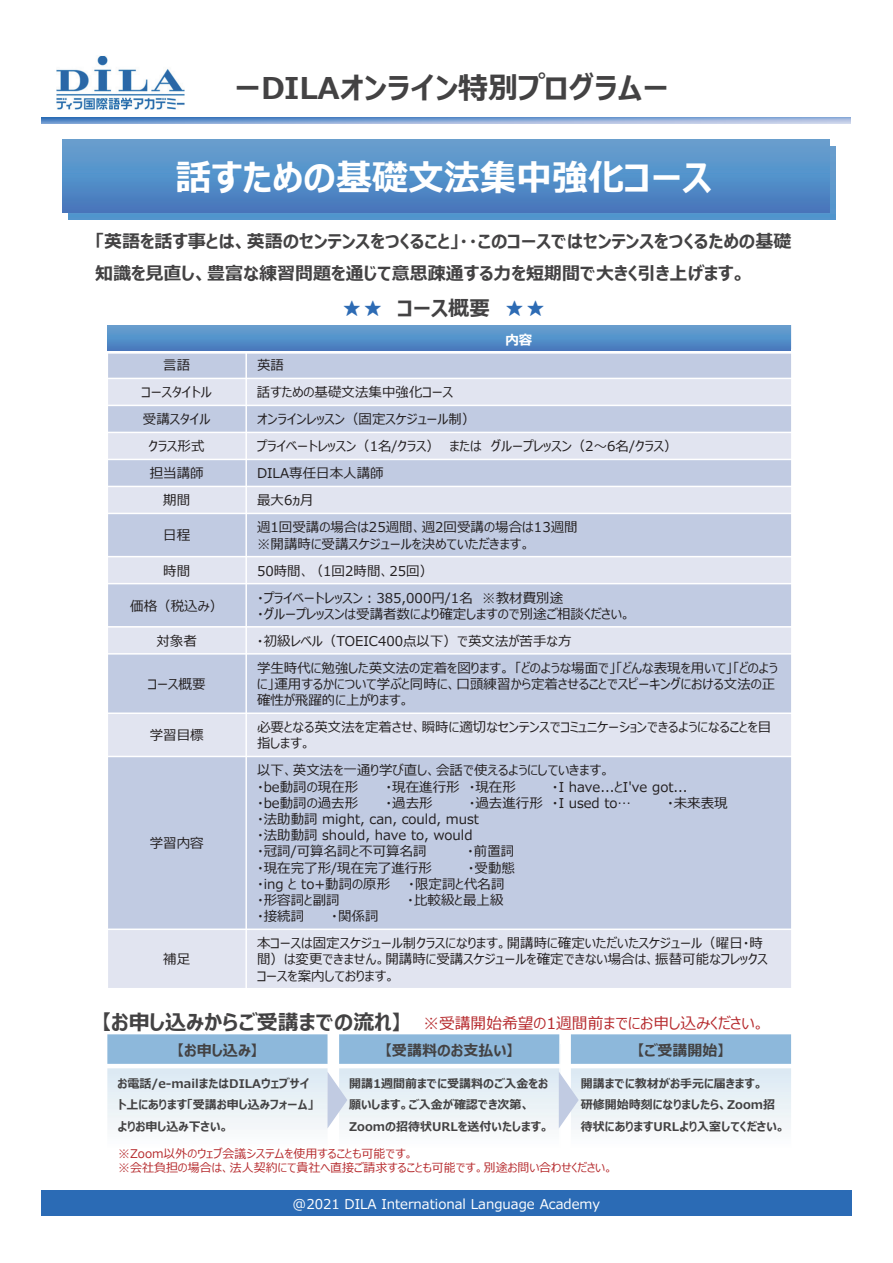
<style>
.page{position:relative;width:893px;height:1263px;background:#fff}
.page>*{position:absolute;margin:0;border:0;box-sizing:border-box;transform-origin:0 0}
.t1{font:700 36px "Meiryo UI";color:#fff}
.t2{font:700 30px "Meiryo UI";color:#434243}
.t3{font:700 21px "Meiryo UI";color:#434243}
.t4{font:700 18px/32.4px "Meiryo UI";color:#434243}
.t5{font:15.75px "Meiryo UI";color:#b62b2e}
.t6{font:700 15px "Meiryo UI";color:#434243}
.t7{font:13.5px/16.2px "Meiryo UI";color:#231f20}
.t8{font:13.5px "Meiryo UI";color:#fff}
.t9{font:700 13.5px "Meiryo UI";color:#fff}
.t10{font:700 12px/21.6px "Meiryo UI";color:#434243}
.t11{font:12px/14.4px "Meiryo UI";color:#b62b2e}
.s1{color:#2d6bb4}
</style>
<div class="page">
<div style="left:41px;top:1190px;width:810px;height:26px;background:#2b6bb5"></div>
<img style="left:41px;top:118px;width:809px;height:5px">
<img style="left:57px;top:56px;width:127px;height:54px">
<div style="left:107px;top:1033px;width:221px;height:33px;background:#8db8db"></div>
<hr style="left:106px;top:1064px;width:223px;height:4px;background:#fff">
<hr style="left:106px;top:1033px;width:223px;height:1px;background:#fff">
<div style="left:338px;top:1033px;width:222px;height:33px;background:#8db8db"></div>
<hr style="left:338px;top:1064px;width:223px;height:4px;background:#fff">
<hr style="left:338px;top:1033px;width:1px;height:128px;background:#fff">
<hr style="left:559px;top:1033px;width:2px;height:128px;background:#fff">
<hr style="left:338px;top:1033px;width:223px;height:1px;background:#fff">
<div style="left:570px;top:1033px;width:222px;height:33px;background:#8db8db"></div>
<hr style="left:569px;top:1064px;width:224px;height:4px;background:#fff">
<hr style="left:569px;top:1033px;width:2px;height:128px;background:#fff">
<hr style="left:791px;top:1033px;width:2px;height:128px;background:#fff">
<hr style="left:569px;top:1033px;width:224px;height:1px;background:#fff">
<div style="left:69px;top:147px;width:767px;height:73px;background:#5295cd"></div>
<img style="left:63px;top:140px;width:767px;height:73px">
<div style="left:107px;top:324px;width:685px;height:27px;background:#649bcc"></div>
<div style="left:107px;top:351px;width:685px;height:27px;background:#c1cbe2"></div>
<div style="left:107px;top:378px;width:685px;height:27px;background:#e1e4f0"></div>
<div style="left:107px;top:405px;width:685px;height:27px;background:#c1cbe2"></div>
<div style="left:107px;top:432px;width:685px;height:27px;background:#e1e4f0"></div>
<div style="left:107px;top:459px;width:685px;height:27px;background:#c1cbe2"></div>
<div style="left:107px;top:486px;width:685px;height:27px;background:#e1e4f0"></div>
<div style="left:107px;top:513px;width:685px;height:44px;background:#c1cbe2"></div>
<div style="left:107px;top:557px;width:685px;height:27px;background:#e1e4f0"></div>
<div style="left:107px;top:584px;width:685px;height:43px;background:#c1cbe2"></div>
<div style="left:107px;top:627px;width:685px;height:27px;background:#e1e4f0"></div>
<div style="left:107px;top:654px;width:685px;height:59px;background:#c1cbe2"></div>
<div style="left:107px;top:713px;width:685px;height:43px;background:#e1e4f0"></div>
<div style="left:107px;top:756px;width:685px;height:173px;background:#c1cbe2"></div>
<div style="left:107px;top:929px;width:685px;height:60px;background:#e1e4f0"></div>
<hr style="left:245px;top:324px;width:2px;height:665px;background:#fff">
<div style="left:107px;top:349px;width:686px;height:5px;background:#fff"></div>
<hr style="left:107px;top:378px;width:686px;height:1px;background:#fff">
<hr style="left:107px;top:405px;width:686px;height:1px;background:#fff">
<hr style="left:107px;top:432px;width:686px;height:1px;background:#fff">
<hr style="left:107px;top:459px;width:686px;height:1px;background:#fff">
<hr style="left:107px;top:486px;width:686px;height:1px;background:#fff">
<hr style="left:107px;top:513px;width:686px;height:1px;background:#fff">
<hr style="left:107px;top:556px;width:686px;height:1px;background:#fff">
<hr style="left:107px;top:583px;width:686px;height:1px;background:#fff">
<hr style="left:107px;top:626px;width:686px;height:2px;background:#fff">
<hr style="left:107px;top:653px;width:686px;height:2px;background:#fff">
<hr style="left:107px;top:712px;width:686px;height:2px;background:#fff">
<hr style="left:107px;top:756px;width:686px;height:1px;background:#fff">
<hr style="left:107px;top:928px;width:686px;height:2px;background:#fff">
<hr style="left:107px;top:324px;width:1px;height:665px;background:#fff">
<hr style="left:791px;top:324px;width:2px;height:665px;background:#fff">
<hr style="left:107px;top:324px;width:686px;height:1px;background:#fff">
<hr style="left:107px;top:988px;width:686px;height:1px;background:#fff">
<svg style="left:327px;top:1071px;width:20px;height:57px"></svg>
<svg style="left:559px;top:1071px;width:20px;height:57px"></svg>
<img style="left:247px;top:333px;width:544px;height:18px">
<img style="left:107px;top:326px;width:138px;height:25px">
<h2 class="t2" style="left:235px;top:67px;width:436px">ーDILAオンライン特別プログラムー</h2>
<h1 class="t1" style="left:175px;top:153px;width:538px">話すための基礎文法集中強化コース</h1>
<h3 class="t4" style="left:95px;top:226px;width:698px">「英語を話す事とは、英語のセンテンスをつくること」・・このコースではセンテンスをつくるための基礎知識を⾒直し、豊富な練習問題を通じて意思疎通する⼒を短期間で⼤きく引き上げます。</h3>
<h3 class="t3" style="left:341px;top:294px;width:206px"><span class="s1">★★</span> コース概要 <span class="s1">★★</span></h3>
<p class="t9" style="left:505px;top:330px;width:28px">内容</p>
<p class="t7" style="left:163px;top:358px;width:28px">言語</p>
<p class="t7" style="left:257px;top:358px;width:28px">英語</p>
<p class="t7" style="left:142px;top:385px;width:72px">コースタイトル</p>
<p class="t7" style="left:257px;top:385px;width:198px">話すための基礎文法集中強化コース</p>
<p class="t7" style="left:143px;top:412px;width:69px">受講スタイル</p>
<p class="t7" style="left:257px;top:412px;width:220px">オンラインレッスン（固定スケジュール制）</p>
<p class="t7" style="left:149px;top:439px;width:57px">クラス形式</p>
<p class="t7" style="left:257px;top:439px;width:422px">プライベートレッスン（1名/クラス） または グループレッスン（2〜6名/クラス）</p>
<p class="t7" style="left:150px;top:466px;width:55px">担当講師</p>
<p class="t7" style="left:257px;top:466px;width:128px">DILA専任日本人講師</p>
<p class="t7" style="left:163px;top:493px;width:28px">期間</p>
<p class="t7" style="left:257px;top:493px;width:58px">最大6ヵ月</p>
<p class="t7" style="left:163px;top:528px;width:28px">日程</p>
<p class="t7" style="left:257px;top:520px;width:322px">週1回受講の場合は25週間、週2回受講の場合は13週間※開講時に受講スケジュールを決めていただきます。</p>
<p class="t7" style="left:163px;top:563px;width:28px">時間</p>
<p class="t7" style="left:257px;top:563px;width:178px">50時間、（1回2時間、25回）</p>
<p class="t7" style="left:130px;top:598px;width:94px">価格（税込み）</p>
<p class="t7" style="left:257px;top:590px;width:375px">・プライベートレッスン︓385,000円/1名 ※教材費別途<br>・グループレッスンは受講者数により確定しますので別途ご相談ください。</p>
<p class="t7" style="left:156px;top:633px;width:42px">対象者</p>
<p class="t7" style="left:257px;top:633px;width:316px">・初級レベル（TOEIC400点以下）で英文法が苦手な方</p>
<p class="t7" style="left:148px;top:677px;width:59px">コース概要</p>
<p class="t7" style="left:257px;top:660px;width:522px">学生時代に勉強した英文法の定着を図ります。「どのような場面で」「どんな表現を用いて」「どのように」運用するかについて学ぶと同時に、口頭練習から定着させることでスピーキングにおける文法の正確性が飛躍的に上がります。</p>
<p class="t7" style="left:150px;top:728px;width:55px">学習目標</p>
<p class="t7" style="left:257px;top:720px;width:516px">必要となる英文法を定着させ、瞬時に適切なセンテンスでコミュニケーションできるようになることを目指します。</p>
<p class="t7" style="left:150px;top:836px;width:55px">学習内容</p>
<p class="t7" style="left:257px;top:763px;width:355px">以下、英文法を一通り学び直し、会話で使えるようにしていきます。・be動詞の現在形</p>
<p class="t7" style="left:385px;top:779px;width:132px">・現在進⾏形 ・現在形</p>
<p class="t7" style="left:552px;top:779px;width:137px">・I have...とI've got...</p>
<p class="t7" style="left:257px;top:795px;width:103px">・be動詞の過去形</p>
<p class="t7" style="left:385px;top:795px;width:49px">・過去形</p>
<p class="t7" style="left:469px;top:795px;width:164px">・過去進⾏形 ・I used to…</p>
<p class="t7" style="left:667px;top:795px;width:62px">・未来表現</p>
<p class="t7" style="left:257px;top:812px;width:223px">・法助動詞 might, can, could, must・法助動詞 should, have to, would・冠詞/可算名詞と不可算名詞</p>
<p class="t7" style="left:467px;top:844px;width:49px">・前置詞</p>
<p class="t7" style="left:257px;top:860px;width:176px">・現在完了形/現在完了進⾏形</p>
<p class="t7" style="left:468px;top:860px;width:49px">・受動態</p>
<p class="t7" style="left:257px;top:876px;width:135px">・ing と to+動詞の原形</p>
<p class="t7" style="left:408px;top:876px;width:98px">・限定詞と代名詞</p>
<p class="t7" style="left:257px;top:893px;width:84px">・形容詞と副詞</p>
<p class="t7" style="left:407px;top:893px;width:98px">・比較級と最上級</p>
<p class="t7" style="left:257px;top:909px;width:49px">・接続詞</p>
<p class="t7" style="left:331px;top:909px;width:49px">・関係詞</p>
<p class="t7" style="left:257px;top:936px;width:512px">本コースは固定スケジュール制クラスになります。開講時に確定いただいたスケジュール（曜日・時間）は変更できません。開講時に受講スケジュールを確定できない場合は、振替可能なフレックスコースを案内しております。</p>
<p class="t5" style="left:423px;top:1012px;width:343px">※受講開始希望の1週間前までにお申し込みください。</p>
<p class="t7" style="left:163px;top:952px;width:28px">補足</p>
<h3 class="t3" style="left:101px;top:1007px;width:303px">【お申し込みからご受講までの流れ】</h3>
<p class="t6" style="left:177px;top:1040px;width:83px">【お申し込み】</p>
<p class="t10" style="left:117px;top:1073px;width:198px">お電話/e-mailまたはDILAウェブサイト上にあります「受講お申し込みフォーム」よりお申し込み下さい。</p>
<p class="t6" style="left:384px;top:1040px;width:131px">【受講料のお⽀払い】</p>
<p class="t10" style="left:349px;top:1073px;width:201px">開講1週間前までに受講料のご⼊⾦をお願いします。ご⼊⾦が確認でき次第、<br>Zoomの招待状URLを送付いたします。</p>
<p class="t6" style="left:637px;top:1040px;width:90px">【ご受講開始】</p>
<p class="t10" style="left:581px;top:1073px;width:205px">開講までに教材がお手元に届きます。<br>研修開始時刻になりましたら、Zoom招待状にありますURLより⼊室してください。</p>
<p class="t11" style="left:118px;top:1146px;width:496px">※Zoom以外のウェブ会議システムを使用することも可能です。<br>※会社負担の場合は、法人契約にて貴社へ直接ご請求することも可能です。別途お問い合わせください。</p>
<p class="t8" style="left:293px;top:1194px;width:309px">@2021 DILA International Language Academy</p>
</div>
